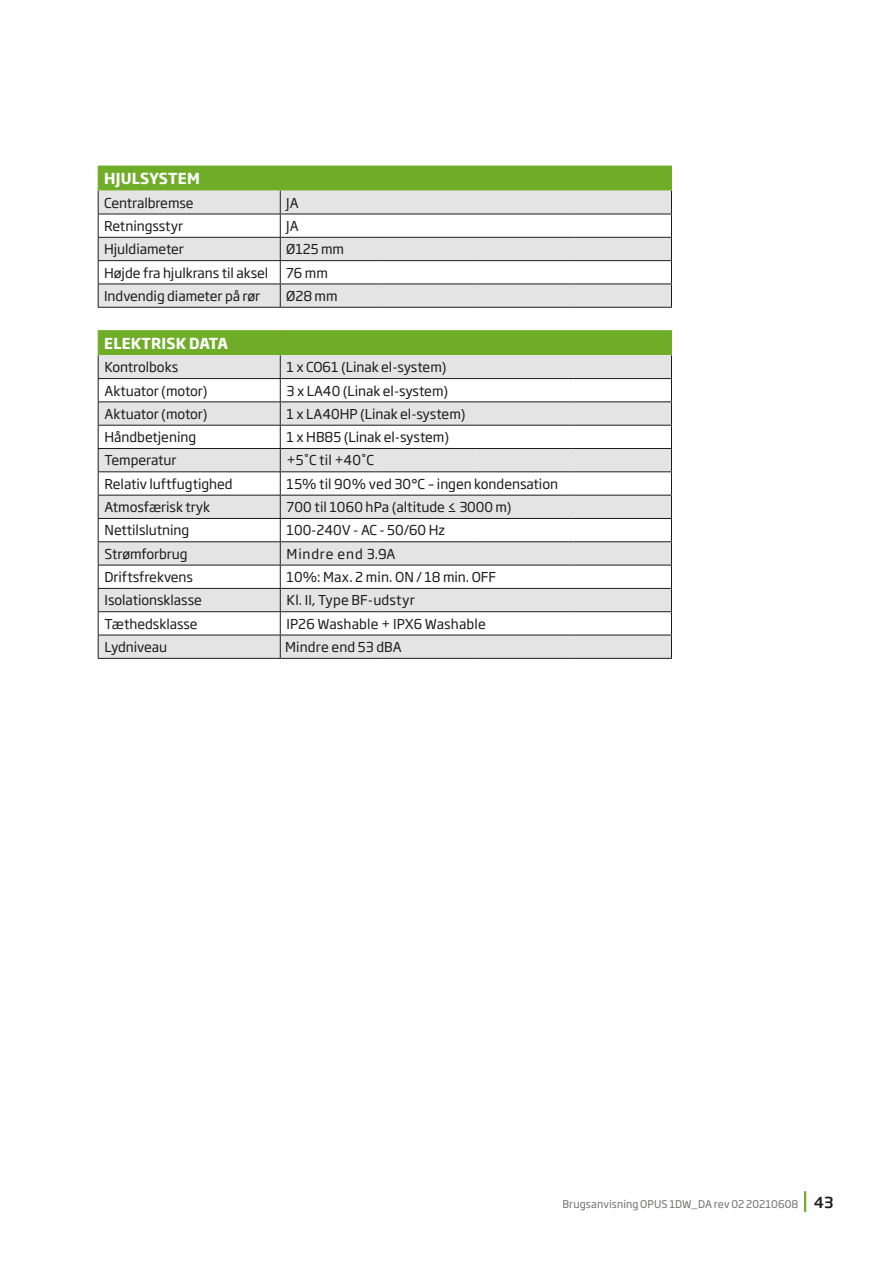
<style>
.page{position:relative;width:893px;height:1263px;background:#fff}
.page>*{position:absolute;margin:0;border:0;box-sizing:border-box;transform-origin:0 0}
.t1{font:700 15px "Soho Gothic Pro";letter-spacing:.01em;color:#fff;scale:.95 1}
.Tabeltekst{font:13.5px "Soho Gothic Pro";letter-spacing:-.005em;color:#1c1c1c}
.Tabeltekst-2{font:13.5px "Soho Gothic Pro";letter-spacing:.015em;color:#1c1c1c}
.Tabeltekst-3{font:13.5px "Soho Gothic Pro";letter-spacing:.055em;color:#1c1c1c}
.t2{font:10.5px "Soho Gothic Pro";letter-spacing:.01em;color:#70706f}
.s1{font-weight:500;font-size:15px;color:#1c1c1c}
</style>
<div class="page">
<div style="left:99px;top:167px;width:572px;height:24px;background:#6fac28"></div>
<div style="left:99px;top:191px;width:572px;height:23px;background:#e5e4e4"></div>
<svg style="left:99px;top:215px;width:572px;height:92px;fill:#e5e4e4"></svg>
<hr style="left:98px;top:214px;width:182px;height:1px;background:#1c1c1c">
<hr style="left:280px;top:214px;width:98px;height:1px;background:#1c1c1c">
<hr style="left:378px;top:214px;width:98px;height:1px;background:#1c1c1c">
<hr style="left:476px;top:214px;width:98px;height:1px;background:#1c1c1c">
<hr style="left:574px;top:214px;width:98px;height:1px;background:#1c1c1c">
<hr style="left:98px;top:237px;width:182px;height:1px;background:#1c1c1c">
<hr style="left:280px;top:237px;width:98px;height:1px;background:#1c1c1c">
<hr style="left:378px;top:237px;width:98px;height:1px;background:#1c1c1c">
<hr style="left:476px;top:237px;width:98px;height:1px;background:#1c1c1c">
<hr style="left:574px;top:237px;width:98px;height:1px;background:#1c1c1c">
<hr style="left:98px;top:260px;width:182px;height:1px;background:#1c1c1c">
<hr style="left:280px;top:260px;width:98px;height:1px;background:#1c1c1c">
<hr style="left:378px;top:260px;width:98px;height:1px;background:#1c1c1c">
<hr style="left:476px;top:260px;width:98px;height:1px;background:#1c1c1c">
<hr style="left:574px;top:260px;width:98px;height:1px;background:#1c1c1c">
<hr style="left:98px;top:284px;width:182px;height:1px;background:#1c1c1c">
<hr style="left:280px;top:284px;width:98px;height:1px;background:#1c1c1c">
<svg style="left:280px;top:191px;width:1px;height:116px"></svg>
<hr style="left:378px;top:284px;width:98px;height:1px;background:#1c1c1c">
<hr style="left:476px;top:284px;width:98px;height:1px;background:#1c1c1c">
<hr style="left:574px;top:284px;width:98px;height:1px;background:#1c1c1c">
<hr style="left:98px;top:307px;width:182px;height:1px;background:#1c1c1c">
<hr style="left:280px;top:307px;width:98px;height:1px;background:#1c1c1c">
<hr style="left:378px;top:307px;width:98px;height:1px;background:#1c1c1c">
<hr style="left:476px;top:307px;width:98px;height:1px;background:#1c1c1c">
<hr style="left:574px;top:307px;width:98px;height:1px;background:#1c1c1c">
<hr style="left:98px;top:658px;width:182px;height:1px;background:#1c1c1c">
<hr style="left:280px;top:658px;width:98px;height:1px;background:#1c1c1c">
<hr style="left:378px;top:658px;width:98px;height:1px;background:#1c1c1c">
<hr style="left:476px;top:658px;width:98px;height:1px;background:#1c1c1c">
<hr style="left:574px;top:658px;width:98px;height:1px;background:#1c1c1c">
<svg style="left:98px;top:167px;width:1px;height:140px"></svg>
<hr style="left:98px;top:166px;width:182px;height:1px;background:#6fac28">
<hr style="left:280px;top:166px;width:98px;height:1px;background:#6fac28">
<hr style="left:378px;top:166px;width:98px;height:1px;background:#6fac28">
<hr style="left:476px;top:166px;width:98px;height:1px;background:#6fac28">
<hr style="left:574px;top:166px;width:98px;height:1px;background:#6fac28">
<svg style="left:671px;top:166px;width:1px;height:141px"></svg>
<hr style="left:98px;top:330px;width:182px;height:1px;background:#6fac28">
<hr style="left:280px;top:330px;width:98px;height:1px;background:#6fac28">
<hr style="left:378px;top:330px;width:98px;height:1px;background:#6fac28">
<hr style="left:476px;top:330px;width:98px;height:1px;background:#6fac28">
<hr style="left:574px;top:330px;width:98px;height:1px;background:#6fac28">
<svg style="left:98px;top:331px;width:574px;height:327px"></svg>
<svg style="left:804px;top:1192px;width:2px;height:19px"></svg>
<p class="t1" style="left:104px;top:167px;width:102px">HJULSYSTEM</p>
<p class="Tabeltekst" style="left:104px;top:192px;width:91px">Centralbremse</p>
<p class="Tabeltekst" style="left:286px;top:192px;width:14px">JA</p>
<p class="Tabeltekst" style="left:104px;top:215px;width:80px">Retningsstyr</p>
<p class="Tabeltekst" style="left:286px;top:215px;width:14px">JA</p>
<p class="Tabeltekst" style="left:104px;top:239px;width:81px">Hjuldiameter</p>
<p class="Tabeltekst" style="left:286px;top:239px;width:59px">Ø125 mm</p>
<p class="Tabeltekst" style="left:104px;top:262px;width:166px">Højde fra hjulkrans til aksel</p>
<p class="Tabeltekst" style="left:286px;top:262px;width:43px">76 mm</p>
<p class="Tabeltekst" style="left:104px;top:285px;width:158px">Indvendig diameter på rør</p>
<p class="Tabeltekst" style="left:286px;top:285px;width:53px">Ø28 mm</p>
<p class="t1" style="left:104px;top:331px;width:132px">ELEKTRISK DATA</p>
<p class="Tabeltekst" style="left:105px;top:357px;width:75px">Kontrolboks</p>
<p class="Tabeltekst" style="left:287px;top:357px;width:161px">1 x CO61 (Linak el-system)</p>
<p class="Tabeltekst" style="left:105px;top:380px;width:105px">Aktuator (motor)</p>
<p class="Tabeltekst" style="left:287px;top:380px;width:163px">3 x LA40 (Linak el-system)</p>
<p class="Tabeltekst" style="left:105px;top:403px;width:105px">Aktuator (motor)</p>
<p class="Tabeltekst" style="left:287px;top:403px;width:180px">1 x LA40HP (Linak el-system)</p>
<p class="Tabeltekst" style="left:105px;top:427px;width:93px">Håndbetjening</p>
<p class="Tabeltekst" style="left:287px;top:427px;width:164px">1 x HB85 (Linak el-system)</p>
<p class="Tabeltekst" style="left:105px;top:450px;width:74px">Temperatur</p>
<p class="Tabeltekst" style="left:287px;top:450px;width:89px">+5˚C til +40˚C</p>
<p class="Tabeltekst" style="left:105px;top:473px;width:130px">Relativ luftfugtighed</p>
<p class="Tabeltekst" style="left:287px;top:473px;width:273px">15% til 90% ved 30°C – ingen kondensation</p>
<p class="Tabeltekst" style="left:105px;top:497px;width:107px">Atmosfærisk tryk</p>
<p class="Tabeltekst" style="left:287px;top:497px;width:227px">700 til 1060 hPa (altitude ≤ 3000 m)</p>
<p class="Tabeltekst" style="left:105px;top:520px;width:86px">Nettilslutning</p>
<p class="Tabeltekst" style="left:287px;top:520px;width:160px">100-240V - AC - 50/60 Hz</p>
<p class="Tabeltekst" style="left:105px;top:543px;width:85px">Strømforbrug</p>
<p class="Tabeltekst-3" style="left:287px;top:543px;width:110px">Mindre end 3.9A</p>
<p class="Tabeltekst" style="left:105px;top:567px;width:90px">Driftsfrekvens</p>
<p class="Tabeltekst" style="left:287px;top:567px;width:211px">10%: Max. 2 min. ON / 18 min. OFF</p>
<p class="Tabeltekst" style="left:105px;top:590px;width:99px">Isolationsklasse</p>
<p class="Tabeltekst-2" style="left:287px;top:590px;width:130px">Kl. II, Type BF-udstyr</p>
<p class="Tabeltekst" style="left:105px;top:613px;width:95px">Tæthedsklasse</p>
<p class="Tabeltekst" style="left:287px;top:613px;width:201px">IP26 Washable + IPX6 Washable</p>
<p class="Tabeltekst" style="left:105px;top:636px;width:64px">Lydniveau</p>
<p class="Tabeltekst" style="left:285px;top:636px;width:118px">Mindre end 53 dBA</p>
<p class="t2" style="left:562px;top:1196px;width:273px">Brugsanvisning OPUS 1DW_DA rev 02 20210608 <span class="s1">43</span></p>
</div>
